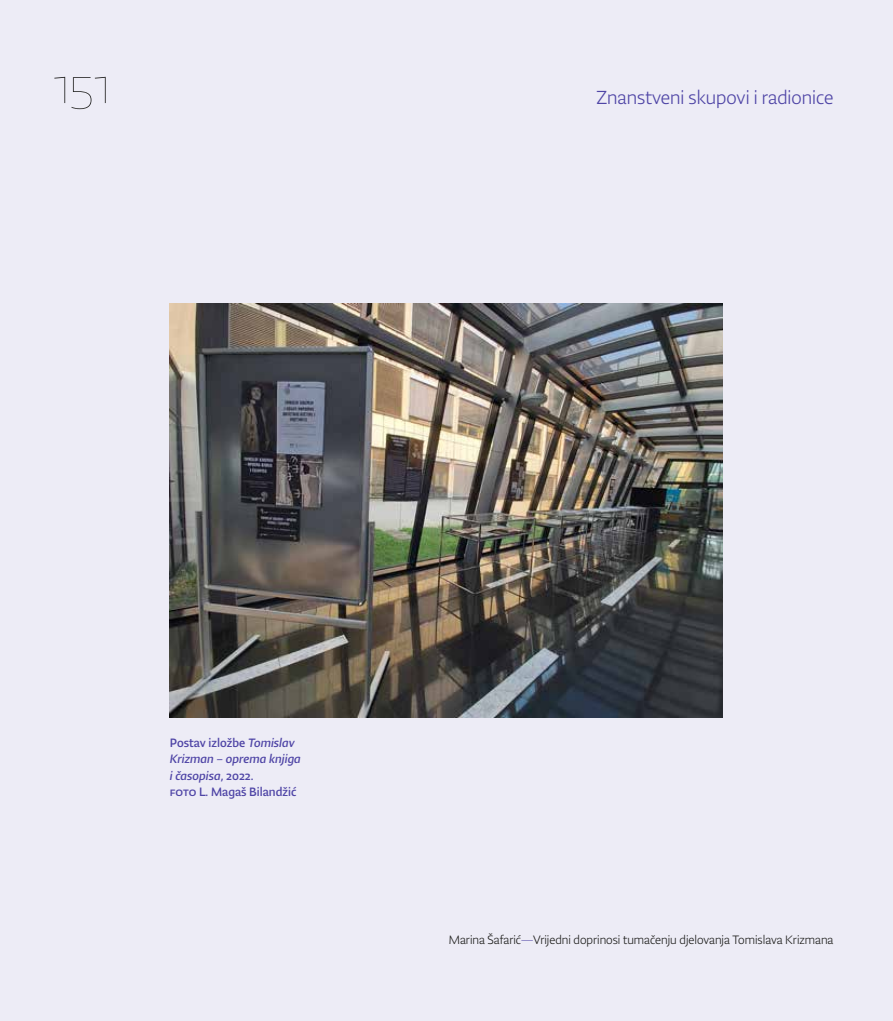
<style>
.page{position:relative;width:893px;height:1021px;background:#fff}
.page>*{position:absolute;margin:0;border:0;box-sizing:border-box;transform-origin:0 0}
.t1{font:55.35px "Lumin Sans Std Hair";color:#1d1d1b}
.t2{font:300 21px "Lumin Sans Std";color:#4f45a6}
.t3{font:13.5px/16.5px "Lumin Sans Std";color:#4f45a6}
.t4{font:300 13.5px "Lumin Sans Std";color:#1d1d1b}
.s1{font-style:italic}
.s2{color:#4f45a6}
</style>
<div class="page">
<div style="left:0;top:0;width:893px;height:1020px;background:#edecf6"></div>
<img style="left:170px;top:303px;width:553px;height:414px">
<h1 class="t1" style="left:53px;top:56px;width:58px">151</h1>
<h2 class="t2" style="left:596px;top:86px;width:238px">Znanstveni skupovi i radionice</h2>
<p class="t3" style="left:170px;top:734px;width:133px">Postav izložbe <span class="s1">Tomislav<br>Krizman – oprema knjiga i časopisa</span>, 2022.<br>foto L. Magaš Bilandžić</p>
<p class="t4" style="left:449px;top:932px;width:386px">Marina Šafarić<span class="s2">—</span>Vrijedni doprinosi tumačenju djelovanja Tomislava Krizmana</p>
</div>
